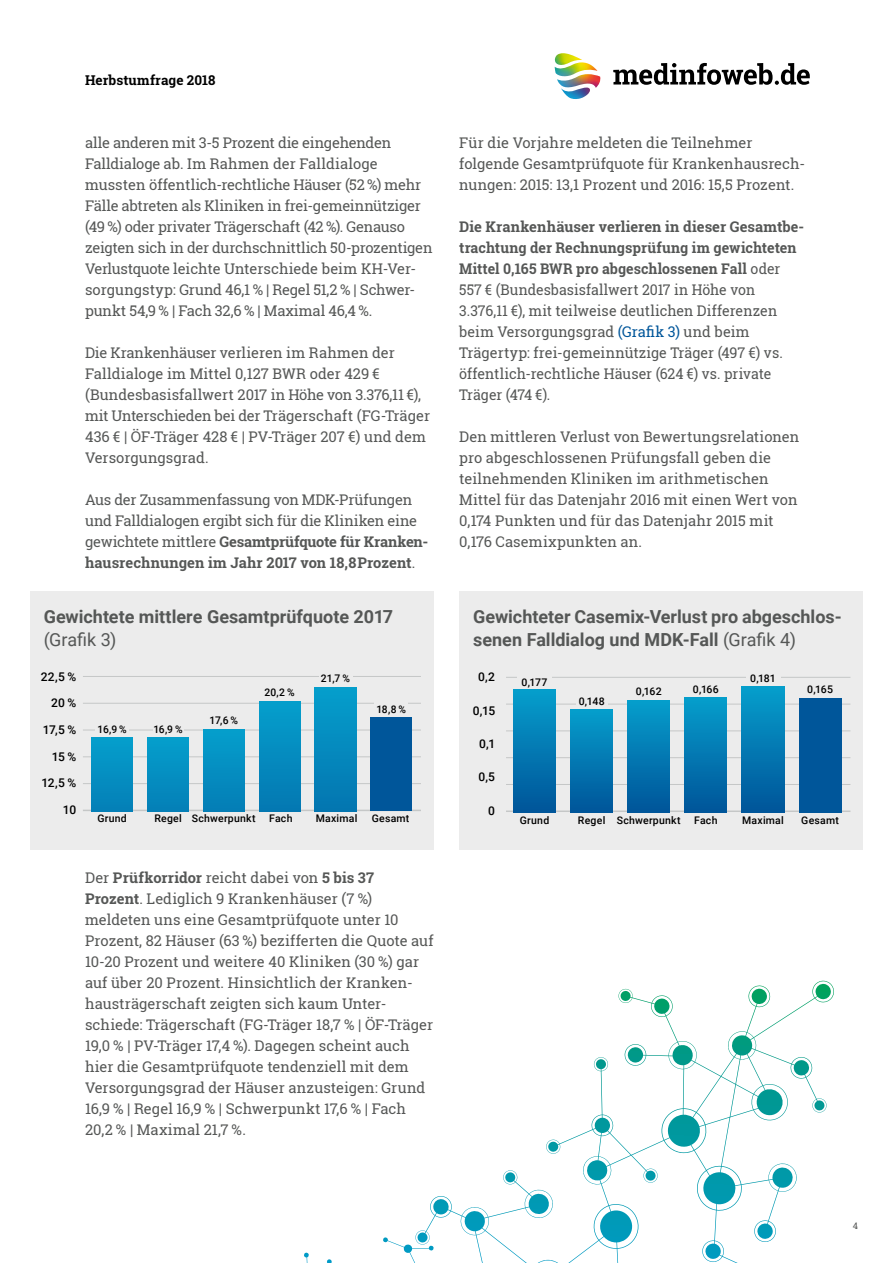
<style>
.page{position:relative;width:893px;height:1263px;background:#fff}
.page>*{position:absolute;margin:0;border:0;box-sizing:border-box;transform-origin:0 0}
.t1{font:700 18px/22.5px "Roboto";color:#555756}
.t2{font:18px "Roboto";color:#555756}
.t3{font:14.7px/21px "Roboto Slab";color:#555756}
.t4{font:14.7px/21px "Roboto Slab";color:#555756;scale:.96 1}
.t5{font:700 13.5px "Roboto Slab";letter-spacing:.005em;color:#000}
.t6{font:500 12px "Roboto";letter-spacing:-.04em;color:#000}
.t7{font:500 10.5px "Roboto";letter-spacing:.02em;color:#000}
.t8{font:9px "Roboto Slab";color:#555756}
.s1{font-weight:700}
.s2{color:#00569a}
.s3{font-weight:400}
</style>
<div class="page">
<svg style="left:546px;top:985px;width:269px;height:255px"></svg>
<svg style="left:613px;top:63px;width:197px;height:22px"></svg>
<img style="left:554px;top:53px;width:47px;height:46px">
<div style="left:459px;top:591px;width:404px;height:259px;background:#ececec"></div>
<hr style="left:506px;top:810px;width:344px;height:2px;background:#c5c7c7">
<hr style="left:506px;top:784px;width:344px;height:1px;background:#c5c7c7">
<hr style="left:506px;top:757px;width:344px;height:1px;background:#c5c7c7">
<hr style="left:506px;top:731px;width:344px;height:1px;background:#c5c7c7">
<hr style="left:506px;top:704px;width:344px;height:1px;background:#c5c7c7">
<hr style="left:506px;top:677px;width:344px;height:1px;background:#c5c7c7">
<div style="left:517px;top:670px;width:35px;height:20px;background:#ececec"></div>
<div style="left:513px;top:690px;width:43px;height:122px;background:linear-gradient(to bottom,#069ecc,#00559a)"></div>
<div style="left:576px;top:692px;width:31px;height:17px;background:#ececec"></div>
<div style="left:571px;top:710px;width:42px;height:102px;background:linear-gradient(to bottom,#069ecc,#00559a)"></div>
<div style="left:628px;top:700px;width:42px;height:112px;background:linear-gradient(to bottom,#069ecc,#00559a)"></div>
<div style="left:685px;top:697px;width:42px;height:115px;background:linear-gradient(to bottom,#069ecc,#005499)"></div>
<div style="left:746px;top:669px;width:34px;height:17px;background:#ececec"></div>
<div style="left:742px;top:687px;width:42px;height:125px;background:linear-gradient(to bottom,#069ecb,#005499)"></div>
<div style="left:799px;top:698px;width:42px;height:114px;background:#00569a"></div>
<div style="left:30px;top:591px;width:404px;height:259px;background:#ececec"></div>
<hr style="left:83px;top:810px;width:338px;height:1px;background:#c5c7c7">
<hr style="left:83px;top:783px;width:338px;height:1px;background:#c5c7c7">
<hr style="left:83px;top:756px;width:338px;height:1px;background:#c5c7c7">
<hr style="left:83px;top:730px;width:338px;height:1px;background:#c5c7c7">
<hr style="left:83px;top:703px;width:338px;height:1px;background:#c5c7c7">
<hr style="left:83px;top:676px;width:338px;height:1px;background:#c5c7c7">
<div style="left:92px;top:738px;width:41px;height:73px;background:linear-gradient(to bottom,#059fcc,#047fb7)"></div>
<div style="left:147px;top:738px;width:42px;height:73px;background:linear-gradient(to bottom,#059fcc,#047fb7)"></div>
<div style="left:203px;top:730px;width:41px;height:81px;background:linear-gradient(to bottom,#059ecc,#047db6)"></div>
<div style="left:259px;top:702px;width:41px;height:109px;background:linear-gradient(to bottom,#059ecc,#0478b2)"></div>
<div style="left:315px;top:687px;width:41px;height:124px;background:linear-gradient(to bottom,#069fcc,#0376b0)"></div>
<div style="left:371px;top:718px;width:41px;height:93px;background:#00569a"></div>
<div style="left:96px;top:717px;width:33px;height:20px;background:#ececec"></div>
<div style="left:153px;top:719px;width:30px;height:18px;background:#ececec"></div>
<div style="left:319px;top:669px;width:33px;height:17px;background:#ececec"></div>
<div style="left:375px;top:699px;width:33px;height:18px;background:#ececec"></div>
<p class="t5" style="left:85px;top:71px;width:132px">Herbstumfrage 2018</p>
<p class="t3" style="left:85px;top:132px;width:349px">alle anderen mit 3-5 Prozent die eingehenden Falldialoge ab. Im Rahmen der Falldialoge mussten öffentlich-rechtliche Häuser (52 %) mehr Fälle abtreten als Kliniken in frei-gemeinnütziger (49 %) oder privater Trägerschaft (42 %). Genauso zeigten sich in der durchschnittlich 50-prozentigen Verlustquote leichte Unterschiede beim KH-Ver&shy;sorgungstyp: Grund 46,1 % | Regel 51,2 % | Schwer&shy;punkt 54,9 % | Fach 32,6 % | Maximal 46,4 %.</p>
<p class="t3" style="left:85px;top:342px;width:347px">Die Krankenhäuser verlieren im Rahmen der Falldialoge im Mittel 0,127 BWR oder 429 € (Bundesbasisfallwert 2017 in Höhe von 3.376,11 €), mit Unterschieden bei der Trägerschaft (FG-Träger 436 € | ÖF-Träger 428 € | PV-Träger 207 €) und dem Versorgungsgrad.</p>
<p class="t3" style="left:85px;top:489px;width:345px">Aus der Zusammenfassung von MDK-Prüfungen und Falldialogen ergibt sich für die Kliniken eine gewichtete mittlere <span class="s1">Gesamtprüfquote für Kranken&shy;hausrechnungen im Jahr 2017 von 18,8 Prozent</span>.</p>
<p class="t1" style="left:44px;top:605px;width:351px">Gewichtete mittlere Gesamtprüfquote 2017</p>
<p class="t2" style="left:44px;top:627px;width:74px">(Grafik 3)</p>
<p class="t6" style="left:41px;top:668px;width:37px">22,5 %</p>
<p class="t6" style="left:51px;top:695px;width:26px">20 %</p>
<p class="t6" style="left:43px;top:721px;width:35px">17,5 %</p>
<p class="t6" style="left:52px;top:748px;width:26px">15 %</p>
<p class="t6" style="left:42px;top:775px;width:36px">12,5 %</p>
<p class="t6" style="left:63px;top:801px;width:15px">10</p>
<p class="t7" style="left:97px;top:811px;width:31px">Grund</p>
<p class="t7" style="left:154px;top:811px;width:103px">Regel Schwerpunkt</p>
<p class="t7" style="left:269px;top:811px;width:25px">Fach</p>
<p class="t7" style="left:316px;top:811px;width:43px">Maximal</p>
<p class="t7" style="left:321px;top:671px;width:31px">21,7 %</p>
<p class="t7" style="left:265px;top:685px;width:32px">20,2 %</p>
<p class="t7" style="left:376px;top:702px;width:31px">18,8 %</p>
<p class="t7" style="left:210px;top:713px;width:30px">17,6 %</p>
<p class="t7" style="left:98px;top:722px;width:31px">16,9 %</p>
<p class="t7" style="left:153px;top:721px;width:31px">16,9 %</p>
<p class="t7" style="left:372px;top:811px;width:39px">Gesamt</p>
<p class="t3" style="left:85px;top:867px;width:350px">Der <span class="s1">Prüfkorridor</span> reicht dabei von <span class="s1">5 bis 37<br>Prozent</span>. Lediglich 9 Krankenhäuser (7 %) meldeten uns eine Gesamtprüfquote unter 10<br>Prozent, 82 Häuser (63 %) bezifferten die Quote auf 10-20 Prozent und weitere 40 Kliniken (30 %) gar auf über 20 Prozent. Hinsichtlich der Kranken&shy;hausträgerschaft zeigten sich kaum Unter&shy;schiede: Trägerschaft (FG-Träger 18,7 % | ÖF-Träger 19,0 % | PV-Träger 17,4 %). Dagegen scheint auch hier die Gesamtprüfquote tendenziell mit dem Versorgungsgrad der Häuser anzusteigen: Grund 16,9 % | Regel 16,9 % | Schwerpunkt 17,6 % | Fach 20,2 % | Maximal 21,7 %.</p>
<p class="t3" style="left:459px;top:132px;width:347px">Für die Vorjahre meldeten die Teilnehmer folgende Gesamtprüfquote für Krankenhausrech&shy;nungen: 2015: 13,1 Prozent und 2016: 15,5 Prozent.</p>
<p class="t4" style="left:459px;top:216px;width:361px"><span class="s1">Die Krankenhäuser verlieren in dieser Gesamtbe&shy;trachtung der Rechnungsprüfung im gewichteten Mittel 0,165 BWR pro abgeschlossenen Fall</span> oder 557 € (Bundesbasisfallwert 2017 in Höhe von 3.376,11 €), mit teilweise deutlichen Differenzen beim Versorgungsgrad <span class="s2">(Grafik 3)</span> und beim Trägertyp: frei-gemeinnützige Träger (497 €) vs. öffentlich-rechtliche Häuser (624 €) vs. private Träger (474 €).</p>
<p class="t3" style="left:459px;top:426px;width:342px">Den mittleren Verlust von Bewertungsrelationen pro abgeschlossenen Prüfungsfall geben die teilnehmenden Kliniken im arithmetischen Mittel für das Datenjahr 2016 mit einen Wert von 0,174 Punkten und für das Datenjahr 2015 mit 0,176 Casemixpunkten an.</p>
<p class="t1" style="left:473px;top:605px;width:370px">Gewichteter Casemix-Verlust pro abgeschlos&shy;senen Falldialog und MDK-Fall <span class="s3">(Grafik 4)</span></p>
<p class="t6" style="left:478px;top:669px;width:18px">0,2</p>
<p class="t6" style="left:473px;top:702px;width:24px">0,15</p>
<p class="t6" style="left:479px;top:735px;width:17px">0,1</p>
<p class="t6" style="left:478px;top:769px;width:18px">0,5</p>
<p class="t6" style="left:488px;top:802px;width:8px">0</p>
<p class="t7" style="left:520px;top:813px;width:31px">Grund</p>
<p class="t7" style="left:750px;top:671px;width:27px">0,181</p>
<p class="t7" style="left:522px;top:675px;width:27px">0,177</p>
<p class="t7" style="left:693px;top:682px;width:27px">0,166</p>
<p class="t7" style="left:807px;top:682px;width:27px">0,165</p>
<p class="t7" style="left:636px;top:684px;width:27px">0,162</p>
<p class="t7" style="left:579px;top:694px;width:27px">0,148</p>
<p class="t7" style="left:578px;top:813px;width:29px">Regel</p>
<p class="t7" style="left:617px;top:813px;width:65px">Schwerpunkt</p>
<p class="t7" style="left:694px;top:813px;width:25px">Fach</p>
<p class="t7" style="left:742px;top:813px;width:43px">Maximal</p>
<p class="t7" style="left:801px;top:813px;width:39px">Gesamt</p>
<p class="t8" style="left:853px;top:1219px;width:7px">4</p>
</div>
